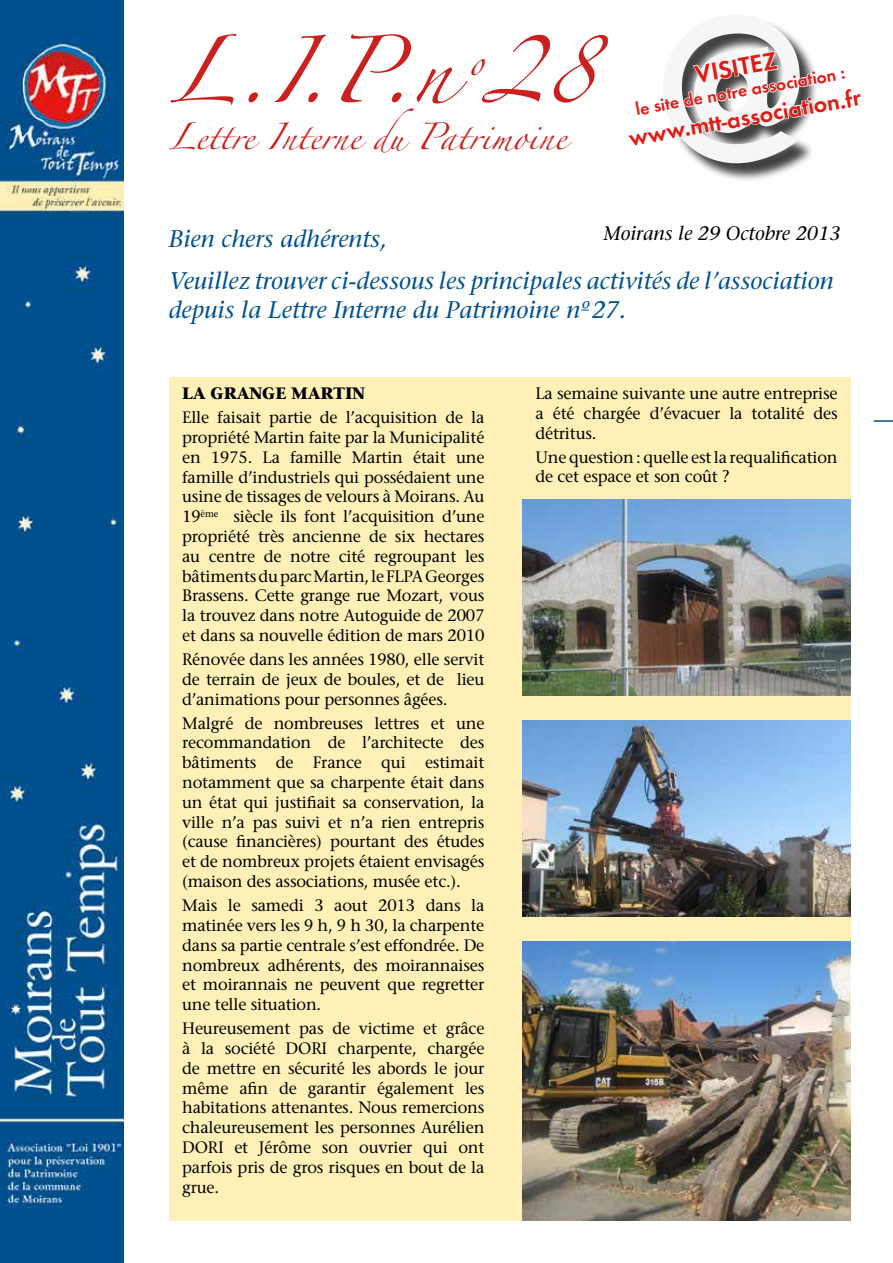
<style>
.page{position:relative;width:893px;height:1263px;background:#fff}
.page>*{position:absolute;margin:0;border:0;box-sizing:border-box;transform-origin:0 0}
.t1{font:60px "Zapfino";color:#ca201e}
.t2{font:700 25.5px "Function";color:#e31a15}
.t3{font:italic 24px/41.5px "Stone Serif";color:#00518f}
.t4{font:24px "Zapfino";color:#ca201e}
.t5{font:700 24px "Function";color:#e31a15}
.t6{font:italic 19.5px "Stone Serif";color:#000}
.t7{font:700 18px "Function";color:#e31a15}
.t8{font:16.5px/19.8px "Stone Serif";letter-spacing:-.01em;color:#000;text-align:justify}
.t9{font:700 16.5px "Stone Serif";letter-spacing:-.01em;color:#000}
</style>
<div class="page">
<div style="left:169px;top:377px;width:681px;height:843px;background:#fef0b6"></div>
<svg style="left:874px;top:420px;width:19px;height:2px"></svg>
<div style="left:665px;top:17px;width:153px;height:165px;background:#000;opacity:.75"></div>
<svg style="left:665px;top:17px;width:153px;height:152px"></svg>
<img style="left:0;top:0;width:123px;height:1263px">
<img style="left:523px;top:721px;width:327px;height:196px">
<img style="left:523px;top:500px;width:327px;height:195px">
<img style="left:523px;top:942px;width:327px;height:278px">
<h1 class="t1" style="left:169px;top:46px;width:427px">L.I.P.n <sup>º</sup>28</h1>
<h3 class="t4" style="left:169px;top:127px;width:399px">Lettre Interne du Patrimoine</h3>
<h2 class="t2" style="left:692px;top:60px;width:85px;rotate:-10deg">VISITEZ</h2>
<p class="t7" style="left:634px;top:99px;width:214px;rotate:-10deg">le site de notre association :</p>
<h3 class="t5" style="left:627px;top:124px;width:237px;rotate:-10deg">www.mtt-association.fr</h3>
<p class="t6" style="left:603px;top:221px;width:239px">Moirans le 29 Octobre 2013</p>
<h3 class="t3" style="left:169px;top:218px;width:666px">Bien chers adhérents,<br>Veuillez trouver ci-dessous les principales activités de l’association</h3>
<h3 class="t3" style="left:169px;top:289px;width:459px">depuis la Lettre Interne du Patrimoine nº27.</h3>
<p class="t9" style="left:182px;top:383px;width:185px">LA GRANGE MARTIN</p>
<p class="t8" style="left:182px;top:407px;width:304px">Elle faisait partie de l’acquisition de la propriété Martin faite par la Municipalité en 1975. La famille Martin était une famille d’industriels qui possédaient une usine de tissages de velours à Moirans. Au 19<sup>ème</sup> siècle ils font l’acquisition d’une propriété très ancienne de six hectares au centre de notre cité regroupant les bâtiments du parc Martin, le FLPA Georges Brassens. Cette grange rue Mozart, vous la trouvez dans notre Autoguide de 2007 et dans sa nouvelle édition de mars 2010</p>
<p class="t8" style="left:182px;top:649px;width:304px">Rénovée dans les années 1980, elle servit de terrain de jeux de boules, et de lieu d’animations pour personnes âgées.</p>
<p class="t8" style="left:182px;top:713px;width:304px">Malgré de nombreuses lettres et une recommandation de l’architecte des bâtiments de France qui estimait notamment que sa charpente était dans un état qui justifiait sa conservation, la ville n’a pas suivi et n’a rien entrepris (cause financières) pourtant des études et de nombreux projets étaient envisagés (maison des associations, musée etc.).</p>
<p class="t8" style="left:182px;top:895px;width:304px">Mais le samedi 3 aout 2013 dans la matinée vers les 9 h, 9 h 30, la charpente dans sa partie centrale s’est effondrée. De nombreux adhérents, des moirannaises et moirannais ne peuvent que regretter une telle situation.</p>
<p class="t8" style="left:182px;top:1018px;width:304px">Heureusement pas de victime et grâce à la société DORI charpente, chargée de mettre en sécurité les abords le jour même afin de garantir également les habitations attenantes. Nous remercions chaleureusement les personnes Aurélien DORI et Jérôme son ouvrier qui ont parfois pris de gros risques en bout de la grue.</p>
<p class="t8" style="left:535px;top:383px;width:304px">La semaine suivante une autre entreprise a été chargée d’évacuer la totalité des détritus.</p>
<p class="t8" style="left:535px;top:447px;width:304px">Une question : quelle est la requalification de cet espace et son coût ?</p>
</div>
